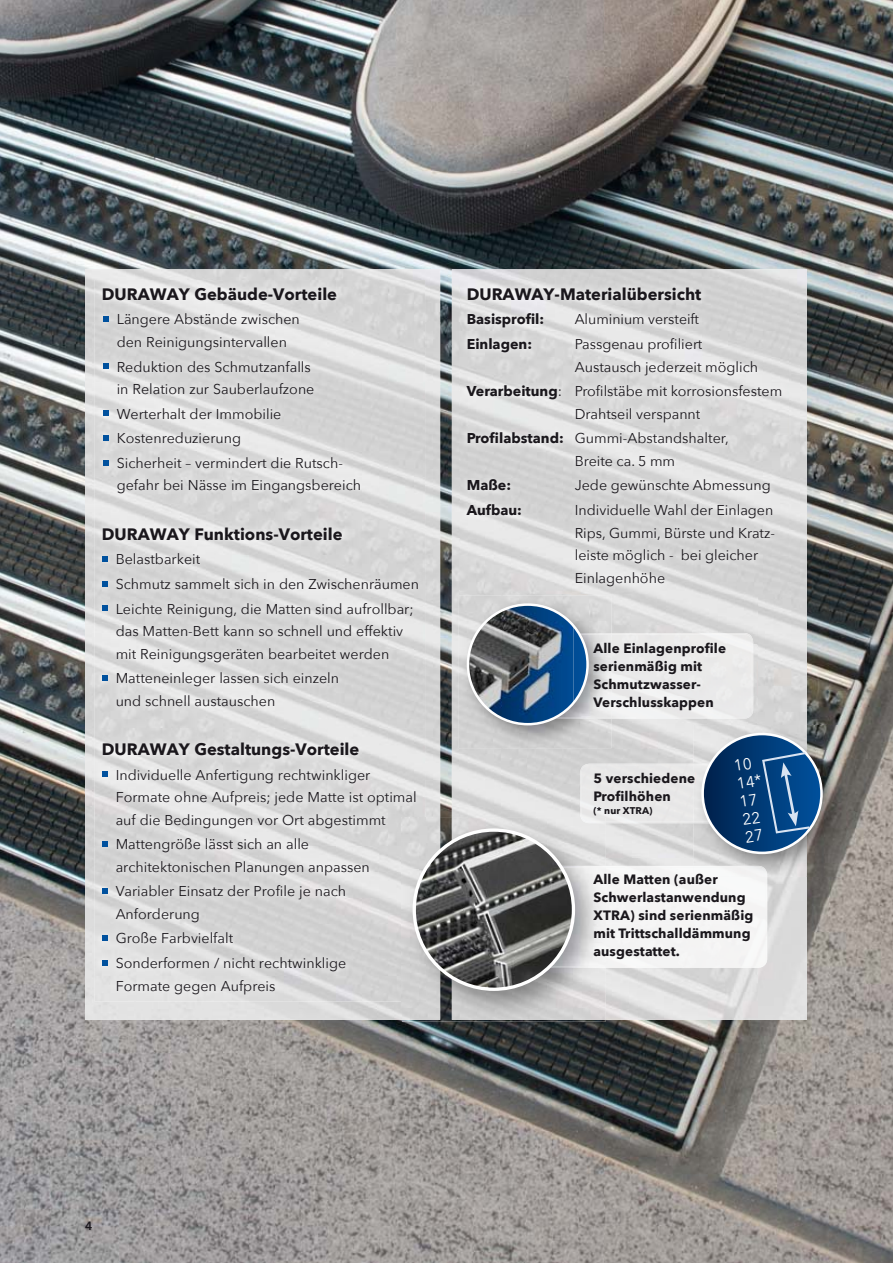
<style>
.page{position:relative;width:893px;height:1263px;background:#fff}
.page>*{position:absolute;margin:0;border:0;box-sizing:border-box;transform-origin:0 0}
.t1{font:700 16.5px "Avenir Next";color:#1a171c}
.t2{font:15.9px/18.1px "Avenir Next";color:#fff;scale:.96 1}
.t3{font:14.25px/22.5px "Avenir Next";color:#1a171c}
.t4{font:700 14.25px "Avenir Next";color:#1a171c}
.t5{font:700 13.5px/18px "Avenir Next";letter-spacing:.01em;color:#1a171c}
.t6{font:700 13.5px "Avenir Next";color:#1a171b}
.t7{font:600 12px "Avenir Next";color:#1a171c}
.t8{font:700 9.75px "Avenir Next";letter-spacing:.01em;color:#1a171c}
.s1{font-weight:700}
.s2{color:#19171b}
.s3{color:#1a171b}
</style>
<div class="page">
<img style="left:0;top:0;width:893px;height:1263px">
<img style="left:85px;top:269px;width:355px;height:53px">
<img style="left:85px;top:322px;width:50px;height:698px">
<img style="left:425px;top:322px;width:15px;height:496px">
<img style="left:135px;top:1001px;width:267px;height:19px">
<img style="left:452px;top:269px;width:355px;height:53px">
<img style="left:452px;top:322px;width:50px;height:496px">
<img style="left:757px;top:322px;width:50px;height:403px">
<img style="left:502px;top:593px;width:255px;height:51px">
<img style="left:706px;top:644px;width:51px;height:81px">
<img style="left:502px;top:719px;width:204px;height:140px">
<img style="left:606px;top:859px;width:87px;height:7px">
<img style="left:757px;top:877px;width:50px;height:143px">
<img style="left:606px;top:968px;width:151px;height:52px">
<img style="left:95px;top:280px;width:330px;height:721px">
<svg style="left:103px;top:316px;width:6px;height:6px"></svg>
<svg style="left:103px;top:363px;width:6px;height:6px"></svg>
<svg style="left:103px;top:410px;width:6px;height:6px"></svg>
<svg style="left:103px;top:435px;width:6px;height:6px"></svg>
<svg style="left:103px;top:460px;width:6px;height:6px"></svg>
<svg style="left:102px;top:556px;width:6px;height:6px"></svg>
<svg style="left:102px;top:581px;width:6px;height:6px"></svg>
<svg style="left:102px;top:605px;width:6px;height:6px"></svg>
<svg style="left:102px;top:675px;width:6px;height:6px"></svg>
<svg style="left:102px;top:771px;width:6px;height:6px"></svg>
<svg style="left:102px;top:841px;width:6px;height:6px"></svg>
<svg style="left:102px;top:888px;width:6px;height:6px"></svg>
<svg style="left:102px;top:935px;width:6px;height:6px"></svg>
<svg style="left:102px;top:960px;width:6px;height:6px"></svg>
<img style="left:460px;top:280px;width:328px;height:313px">
<div style="left:606px;top:866px;width:161px;height:102px;background:#f5f4f4"></div>
<img style="left:402px;top:818px;width:204px;height:204px">
<img style="left:402px;top:818px;width:38px;height:202px">
<img style="left:452px;top:818px;width:154px;height:202px">
<img style="left:402px;top:818px;width:23px;height:183px">
<svg style="left:593px;top:874px;width:13px;height:12px"></svg>
<svg style="left:593px;top:892px;width:13px;height:49px"></svg>
<svg style="left:594px;top:947px;width:12px;height:12px"></svg>
<svg style="left:413px;top:828px;width:162px;height:163px;background:#7a7a7a"></svg>
<img style="left:611px;top:633px;width:142px;height:86px">
<img style="left:459px;top:596px;width:152px;height:152px">
<svg style="left:467px;top:603px;width:122px;height:122px;background:#677c91"></svg>
<div style="left:580px;top:764px;width:113px;height:59px;background:#e8e8e8"></div>
<img style="left:581px;top:818px;width:25px;height:5px">
<img style="left:693px;top:725px;width:152px;height:152px">
<img style="left:693px;top:866px;width:74px;height:11px">
<img style="left:693px;top:874px;width:25px;height:3px">
<svg style="left:693px;top:773px;width:2px;height:10px"></svg>
<svg style="left:701px;top:733px;width:122px;height:121px;background:#3d648d"></svg>
<p class="t1" style="left:102px;top:283px;width:237px">DURAWAY Gebäude-Vorteile</p>
<p class="t3" style="left:117px;top:309px;width:185px">Längere Abstände zwischen den Reinigungsintervallen</p>
<p class="t3" style="left:117px;top:356px;width:199px">Reduktion des Schmutzanfalls in Relation zur Sauberlaufzone</p>
<p class="t3" style="left:117px;top:402px;width:228px;line-height:24.6px">Werterhalt der Immobilie<br>Kostenreduzierung<br>Sicherheit – vermindert die Rutsch-</p>
<p class="t3" style="left:117px;top:475px;width:246px">gefahr bei Nässe im Eingangsbereich</p>
<p class="t1" style="left:102px;top:523px;width:242px">DURAWAY Funktions-Vorteile</p>
<p class="t3" style="left:116px;top:547px;width:305px;line-height:24.6px">Belastbarkeit<br>Schmutz sammelt sich in den Zwischenräumen<br>Leichte Reinigung, die Matten sind aufrollbar;</p>
<p class="t3" style="left:116px;top:620px;width:289px">das Matten-Bett kann so schnell und effektiv mit Reinigungsgeräten bearbeitet werden</p>
<p class="t3" style="left:116px;top:667px;width:225px">Matteneinleger lassen sich einzeln und schnell austauschen</p>
<p class="t1" style="left:102px;top:738px;width:259px">DURAWAY Gestaltungs-Vorteile</p>
<p class="t3" style="left:116px;top:764px;width:303px">Individuelle Anfertigung rechtwinkliger<br>Formate ohne Aufpreis; jede Matte ist optimal auf die Bedingungen vor Ort abgestimmt</p>
<p class="t3" style="left:116px;top:833px;width:256px">Mattengröße lässt sich an alle architektonischen Planungen anpassen</p>
<p class="t3" style="left:116px;top:881px;width:232px">Variabler Einsatz der Profile je nach<br>Anforderung</p>
<p class="t3" style="left:116px;top:927px;width:232px;line-height:24.6px">Große Farbvielfalt<br>Sonderformen / nicht rechtwinklige</p>
<p class="t3" style="left:116px;top:975px;width:161px">Formate gegen Aufpreis</p>
<p class="t1" style="left:467px;top:283px;width:236px">DURAWAY-Materialübersicht</p>
<p class="t4" style="left:467px;top:310px;width:79px">Basisprofil:</p>
<p class="t3" style="left:575px;top:309px;width:126px">Aluminium versteift</p>
<p class="t4" style="left:467px;top:335px;width:67px">Einlagen:</p>
<p class="t3" style="left:575px;top:333px;width:185px">Passgenau profiliert<br>Austausch jederzeit möglich</p>
<p class="t3" style="left:575px;top:380px;width:209px;text-indent:-108px"><span class="s1">Verarbeitung</span>: Profilstäbe mit korrosionsfestem<br>Drahtseil verspannt</p>
<p class="t3" style="left:575px;top:427px;width:156px;text-indent:-108px"><span class="s1">Profilabstand:</span> Gummi-Abstandshalter,<br>Breite ca. 5 mm</p>
<p class="t4" style="left:467px;top:476px;width:46px">Maße:</p>
<p class="t3" style="left:575px;top:475px;width:198px">Jede gewünschte Abmessung</p>
<p class="t4" style="left:467px;top:501px;width:57px">Aufbau:</p>
<p class="t3" style="left:575px;top:499px;width:202px">Individuelle Wahl der Einlagen<br>Rips, Gummi, Bürste und Kratz&shy;leiste möglich - bei gleicher<br>Einlagenhöhe</p>
<p class="t5" style="left:593px;top:640px;width:134px"><span class="s2">All</span>e Einlagenprofile <span class="s2">ser</span>ienmäßig mit<br><span class="s2">Sc</span><span class="s3">h</span>mutzwasser-<br><span class="s3">Ve</span><span class="s2">r</span>schlusskappen</p>
<p class="t5" style="left:593px;top:769px;width:103px">5 verschieden<span class="s2">e<br></span>Profilhöhen</p>
<p class="t8" style="left:593px;top:805px;width:61px">(* nur XTRA)</p>
<p class="t2" style="left:733px;top:757px;width:27px;rotate:-9deg">10<br>14*<br>17<br>22<br>27</p>
<p class="t6" style="left:695px;top:870px;width:11px">ß</p>
<p class="t5" style="left:593px;top:871px;width:162px"><span class="s3">Al</span>le Matten (au er<br><span class="s3">Sc</span>hwerlastanwendung<br><span class="s3">XT</span>RA) sind serienmäßig <span class="s3">m</span>it Trittschalldämmung <span class="s3">au</span>sgestattet.</p>
<p class="t7" style="left:85px;top:1218px;width:9px">4</p>
</div>
